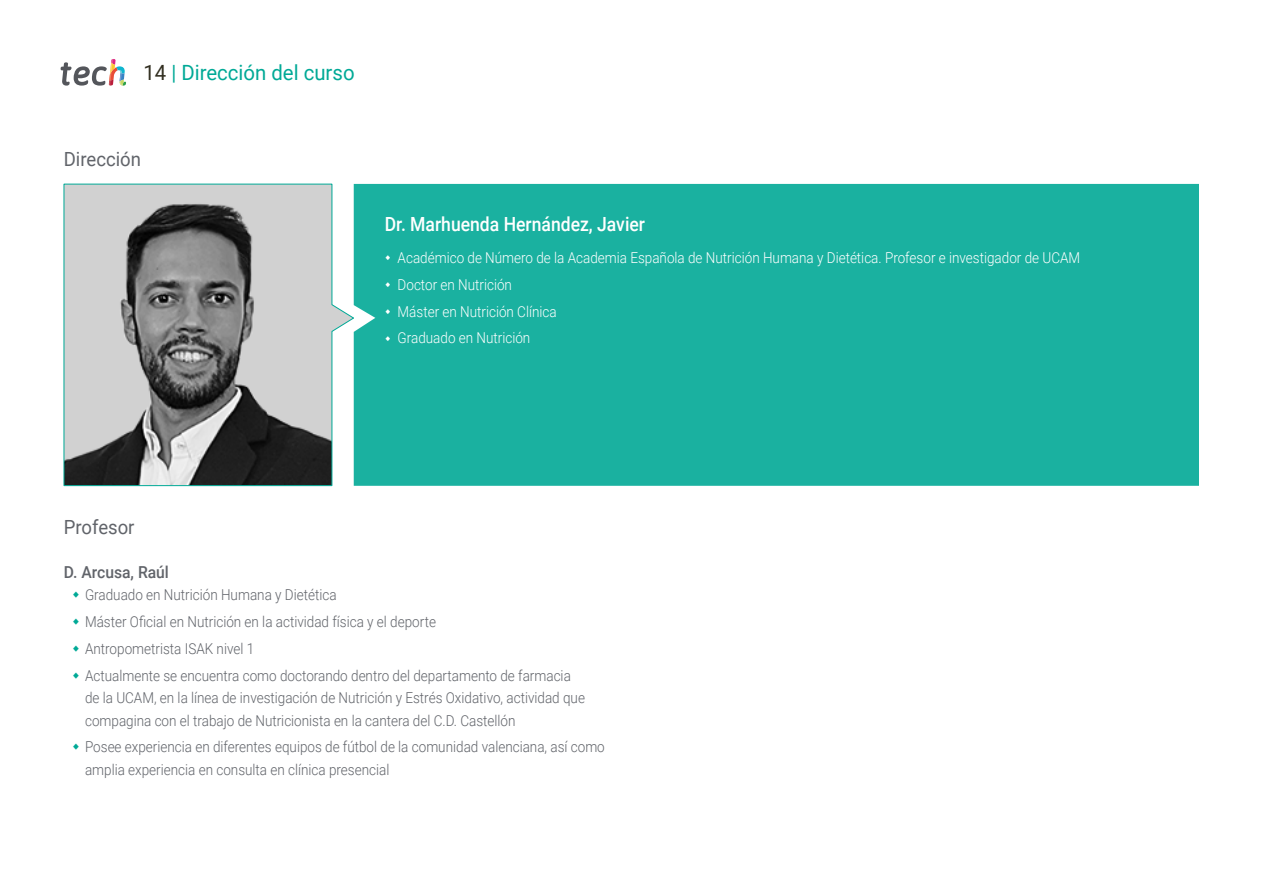
<style>
.page{position:relative;width:1263px;height:893px;background:#fff}
.page>*{position:absolute;margin:0;border:0;box-sizing:border-box;transform-origin:0 0}
.t1{font:21px "Roboto";color:#00a996}
.t2{font:500 19.5px "Roboto";color:#fff;scale:.9 1}
.t3{font:19.5px "Roboto";color:#61646a;scale:.95 1}
.t4{font:500 16.5px "Roboto";color:#61646a;scale:.95 1}
.t5{font:300 15px/26.7px "Roboto";color:#61646a;scale:.9 1}
.t6{font:300 15px/26.7px "Roboto";color:#fff;scale:.9 1}
.s1{color:#312e20}
</style>
<div class="page">
<svg style="left:61px;top:59px;width:65px;height:27px"></svg>
<div style="left:354px;top:184px;width:845px;height:302px;background:#1ab1a0"></div>
<svg style="left:64px;top:184px;width:290px;height:302px;background:#9c9e9e"></svg>
<svg style="left:386px;top:255px;width:4px;height:5px"></svg>
<svg style="left:386px;top:282px;width:4px;height:5px"></svg>
<svg style="left:386px;top:309px;width:4px;height:5px"></svg>
<svg style="left:386px;top:336px;width:4px;height:5px"></svg>
<h1 class="t1" style="left:144px;top:57px;width:213px"><span class="s1">14</span> | Dirección del curso</h1>
<h2 class="t3" style="left:64px;top:145px;width:83px">Dirección</h2>
<h2 class="t3" style="left:64px;top:513px;width:76px">Profesor</h2>
<h2 class="t2" style="left:385px;top:211px;width:291px">Dr. Marhuenda Hernández, Javier</h2>
<p class="t6" style="left:398px;top:244px;width:760px">Académico de Número de la Academia Española de Nutrición Humana y Dietética. Profesor e investigador de UCAM Doctor en Nutrición<br>Máster en Nutrición Clínica<br>Graduado en Nutrición</p>
<p class="t4" style="left:64px;top:560px;width:112px">D. Arcusa, Raúl</p>
<p class="t5" style="left:85px;top:581px;width:541px">Graduado en Nutrición Humana y Dietética<br>Máster Oficial en Nutrición en la actividad física y el deporte<br>Antropometrista ISAK nivel 1<br>Actualmente se encuentra como doctorando dentro del departamento de farmacia</p>
<p class="t5" style="left:85px;top:686px;width:557px;line-height:22.5px">de la UCAM, en la línea de investigación de Nutrición y Estrés Oxidativo, actividad que compagina con el trabajo de Nutricionista en la cantera del C.D. Castellón</p>
<p class="t5" style="left:85px;top:735px;width:579px;line-height:22.5px">Posee experiencia en diferentes equipos de fútbol de la comunidad valenciana, así como amplia experiencia en consulta en clínica presencial</p>
</div>
